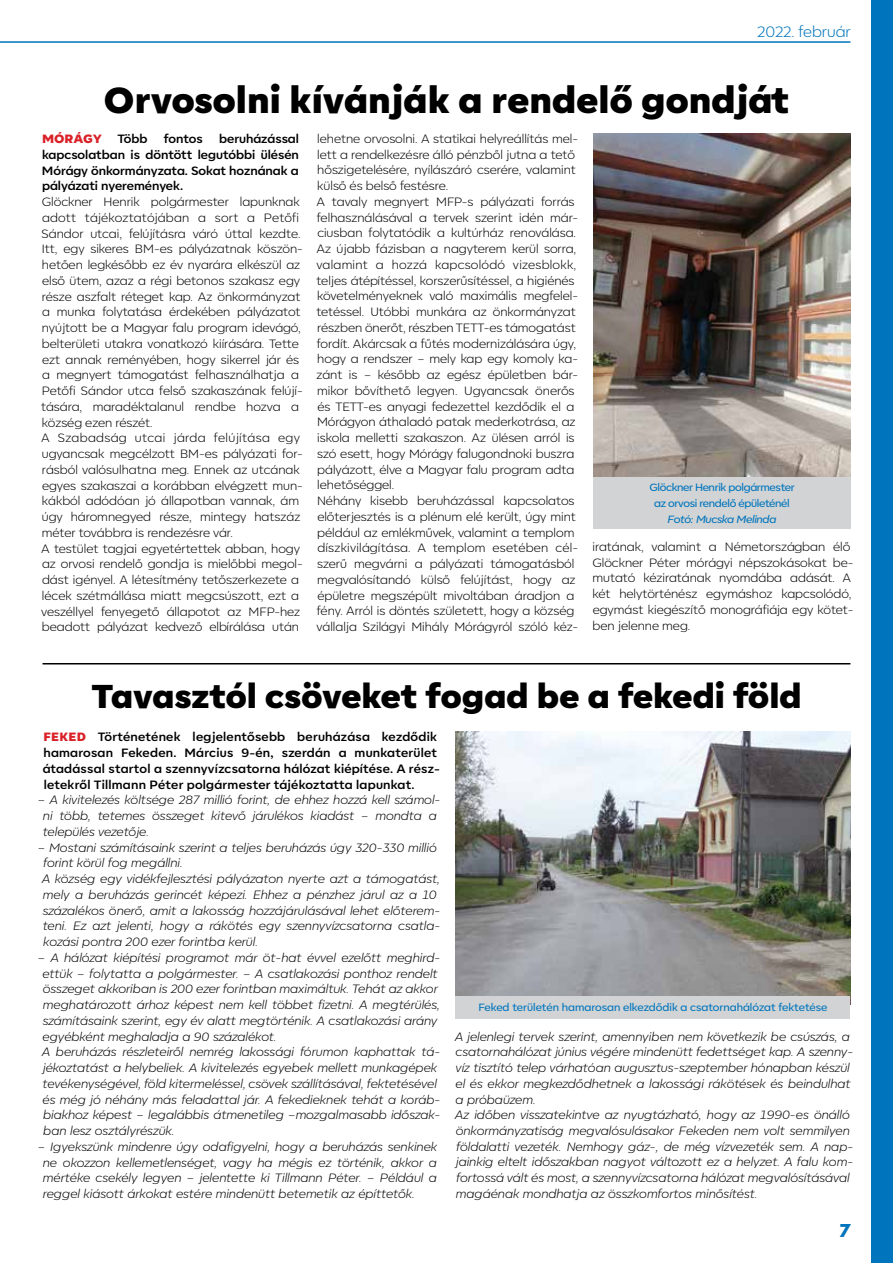
<style>
.page{position:relative;width:893px;height:1263px;background:#fff}
.page>*{position:absolute;margin:0;border:0;box-sizing:border-box;transform-origin:0 0}
.t1{font:900 36px "Corsa Grotesk";color:#000}
.t2{font:900 33px "Corsa Grotesk";color:#000}
.t3{font:700 19.5px "Futura New";color:#0074bc}
.t4{font:300 15px "Corsa Grotesk";color:#0074bc}
.t5{font:300 12px/15.8px "Corsa Grotesk";color:#000}
.t6{font:italic 300 12px/15.8px "Corsa Grotesk";color:#000}
.t7{font:700 12px/15.8px "Corsa Grotesk";letter-spacing:.02em;color:#000;text-align:justify}
.t8{font:900 12px "Corsa Grotesk";letter-spacing:-.01em;color:#da2128}
.t9{font:500 10.5px "Corsa Grotesk";color:#0074bc}
.t10{font:500 10.5px/15.8px "Corsa Grotesk";letter-spacing:-.02em;color:#0074bc;text-align:center}
.t11{font:italic 500 10.5px "Corsa Grotesk";letter-spacing:-.03em;color:#0074bc}
.s1{font-weight:900;color:#da2128}
</style>
<div class="page">
<div style="left:872px;top:0;width:21px;height:1263px;background:#0074bc"></div>
<hr style="left:0;top:41px;width:850px;height:2px;background:#0074bc">
<img style="left:593px;top:134px;width:257px;height:343px">
<div style="left:593px;top:477px;width:258px;height:51px;background:#d1d3d4"></div>
<hr style="left:43px;top:663px;width:807px;height:1px;background:#000">
<img style="left:455px;top:732px;width:395px;height:264px">
<div style="left:455px;top:996px;width:395px;height:23px;background:#d1d3d4"></div>
<p class="t4" style="left:757px;top:23px;width:95px">2022. február</p>
<h1 class="t1" style="left:104px;top:76px;width:687px">Orvosolni kívánják a rendelő gondját</h1>
<p class="t8" style="left:42px;top:131px;width:61px">MÓRÁGY</p>
<p class="t7" style="left:117px;top:131px;width:32px">Több</p>
<p class="t7" style="left:164px;top:131px;width:40px">fontos</p>
<p class="t7" style="left:42px;top:131px;width:259px;text-indent:177px">beruházással kapcsolatban is döntött legutóbbi ülésén Mórágy önkormányzata. Sokat hoznának a pályázati nyeremények.</p>
<p class="t5" style="left:41px;top:194px;width:263px">Glöckner Henrik polgármester lapunknak adott tájékoztatójában a sort a Petőfi Sándor utcai, felújításra váró úttal kezdte.<br>Itt, egy sikeres BM-es pályázatnak köszön&shy;hetően legkésőbb ez év nyarára elkészül az első ütem, azaz a régi betonos szakasz egy része aszfalt réteget kap. Az önkormányzat a munka folytatása érdekében pályázatot nyújtott be a Magyar falu program idevágó, belterületi utakra vonatkozó kiírására. Tette ezt annak reményében, hogy sikerrel jár és a megnyert támogatást felhasználhatja a Petőfi Sándor utca felső szakaszának felújí&shy;tására, maradéktalanul rendbe hozva a község ezen részét.<br>A Szabadság utcai járda felújítása egy ugyancsak megcélzott BM-es pályázati for&shy;rásból valósulhatna meg. Ennek az utcának egyes szakaszai a korábban elvégzett mun&shy;kákból adódóan jó állapotban vannak, ám úgy háromnegyed része, mintegy hatszáz méter továbbra is rendezésre vár.<br>A testület tagjai egyetértettek abban, hogy az orvosi rendelő gondja is mielőbbi megol&shy;dást igényel. A létesítmény tetőszerkezete a lécek szétmállása miatt megcsúszott, ezt a veszéllyel fenyegető állapotot az MFP-hez beadott pályázat kedvező elbírálása után</p>
<p class="t5" style="left:316px;top:131px;width:263px">lehetne orvosolni. A statikai helyreállítás mel&shy;lett a rendelkezésre álló pénzből jutna a tető hőszigetelésére, nyílászáró cserére, valamint külső és belső festésre.<br>A tavaly megnyert MFP-s pályázati forrás felhasználásával a tervek szerint idén már&shy;ciusban folytatódik a kultúrház renoválása.<br>Az újabb fázisban a nagyterem kerül sorra, valamint a hozzá kapcsolódó vizesblokk, teljes átépítéssel, korszerűsítéssel, a higiénés követelményeknek való maximális megfelel&shy;tetéssel. Utóbbi munkára az önkormányzat részben önerőt, részben TETT-es támogatást fordít. Akárcsak a fűtés modernizálására úgy, hogy a rendszer – mely kap egy komoly ka&shy;zánt is – később az egész épületben bár&shy;mikor bővíthető legyen. Ugyancsak önerős és TETT-es anyagi fedezettel kezdődik el a Mórágyon áthaladó patak mederkotrása, az iskola melletti szakaszon. Az ülésen arról is szó esett, hogy Mórágy falugondnoki buszra pályázott, élve a Magyar falu program adta lehetőséggel.<br>Néhány kisebb beruházással kapcsolatos előterjesztés is a plénum elé került, úgy mint például az emlékművek, valamint a templom díszkivilágítása. A templom esetében cél&shy;szerű megvárni a pályázati támogatásból megvalósítandó külső felújítást, hogy az épületre megszépült mivoltában áradjon a fény. Arról is döntés született, hogy a község vállalja Szilágyi Mihály Mórágyról szóló kéz-</p>
<p class="t10" style="left:649px;top:479px;width:147px">Glöckner Henrik polgármester az orvosi rendelő épületénél</p>
<p class="t11" style="left:668px;top:512px;width:110px">Fotó: Mucska Melinda</p>
<p class="t5" style="left:592px;top:538px;width:263px">iratának, valamint a Németországban élő Glöckner Péter mórágyi népszokásokat be&shy;mutató kéziratának nyomdába adását. A két helytörténész egymáshoz kapcsolódó, egymást kiegészítő monográfiája egy kötet&shy;ben jelenne meg.</p>
<h2 class="t2" style="left:91px;top:674px;width:712px">Tavasztól csöveket fogad be a fekedi föld</h2>
<p class="t7" style="left:43px;top:729px;width:398px;text-align:left"><span class="s1">FEKED</span> Történetének legjelentősebb beruházása kezdődik hamarosan Fekeden. Március 9-én, szerdán a munkaterület átadással startol a szennyvízcsatorna hálózat kiépítése. A rész&shy;letekről Tillmann Péter polgármester tájékoztatta lapunkat.</p>
<p class="t6" style="left:43px;top:792px;width:399px;text-indent:-5px">– A kivitelezés költsége 287 millió forint, de ehhez hozzá kell számol&shy;ni több, tetemes összeget kitevő járulékos kiadást – mondta a település vezetője.</p>
<p class="t6" style="left:42px;top:839px;width:400px;text-indent:-4px">– Mostani számításaink szerint a teljes beruházás úgy 320-330 millió forint körül fog megállni.<br>A község egy vidékfejlesztési pályázaton nyerte azt a támogatást, mely a beruházás gerincét képezi. Ehhez a pénzhez járul az a 10 százalékos önerő, amit a lakosság hozzájárulásával lehet előterem&shy;teni. Ez azt jelenti, hogy a rákötés egy szennyvízcsatorna csatla&shy;kozási pontra 200 ezer forintba kerül.</p>
<p class="t6" style="left:42px;top:949px;width:400px;text-indent:-4px">– A hálózat kiépítési programot már öt-hat évvel ezelőtt meghird&shy;ettük – folytatta a polgármester. – A csatlakozási ponthoz rendelt összeget akkoriban is 200 ezer forintban maximáltuk. Tehát az akkor meghatározott árhoz képest nem kell többet fizetni. A megtérülés, számításaink szerint, egy év alatt megtörténik. A csatlakozási arány egyébként meghaladja a 90 százalékot.<br>A beruházás részleteiről nemrég lakossági fórumon kaphattak tá&shy;jékoztatást a helybeliek. A kivitelezés egyebek mellett munkagépek tevékenységével, föld kitermeléssel, csövek szállításával, fektetésével és még jó néhány más feladattal jár. A fekedieknek tehát a koráb&shy;biakhoz képest – legalábbis átmenetileg –mozgalmasabb időszak&shy;ban lesz osztályrészük.</p>
<p class="t6" style="left:43px;top:1138px;width:396px;text-align:justify;text-indent:-5px">– Igyekszünk mindenre úgy odafigyelni, hogy a beruházás senkinek ne okozzon kellemetlenséget, vagy ha mégis ez történik, akkor a mértéke csekély legyen – jelentette ki Tillmann Péter. – Például a reggel kiásott árkokat estére mindenütt betemetik az építtetők.</p>
<p class="t9" style="left:478px;top:1001px;width:351px">Feked területén hamarosan elkezdődik a csatornahálózat fektetése</p>
<p class="t6" style="left:455px;top:1028px;width:400px">A jelenlegi tervek szerint, amennyiben nem következik be csúszás, a csatornahálózat június végére mindenütt fedettséget kap. A szenny&shy;víz tisztító telep várhatóan augusztus-szeptember hónapban készül el és ekkor megkezdődhetnek a lakossági rákötések és beindulhat a próbaüzem.<br>Az időben visszatekintve az nyugtázható, hogy az 1990-es önálló önkormányzatiság megvalósulásakor Fekeden nem volt semmilyen földalatti vezeték. Nemhogy gáz-, de még vízvezeték sem. A nap&shy;jainkig eltelt időszakban nagyot változott ez a helyzet. A falu kom&shy;fortossá vált és most, a szennyvízcsatorna hálózat megvalósításával magáénak mondhatja az összkomfortos minősítést.</p>
<h3 class="t3" style="left:839px;top:1218px;width:13px">7</h3>
</div>
